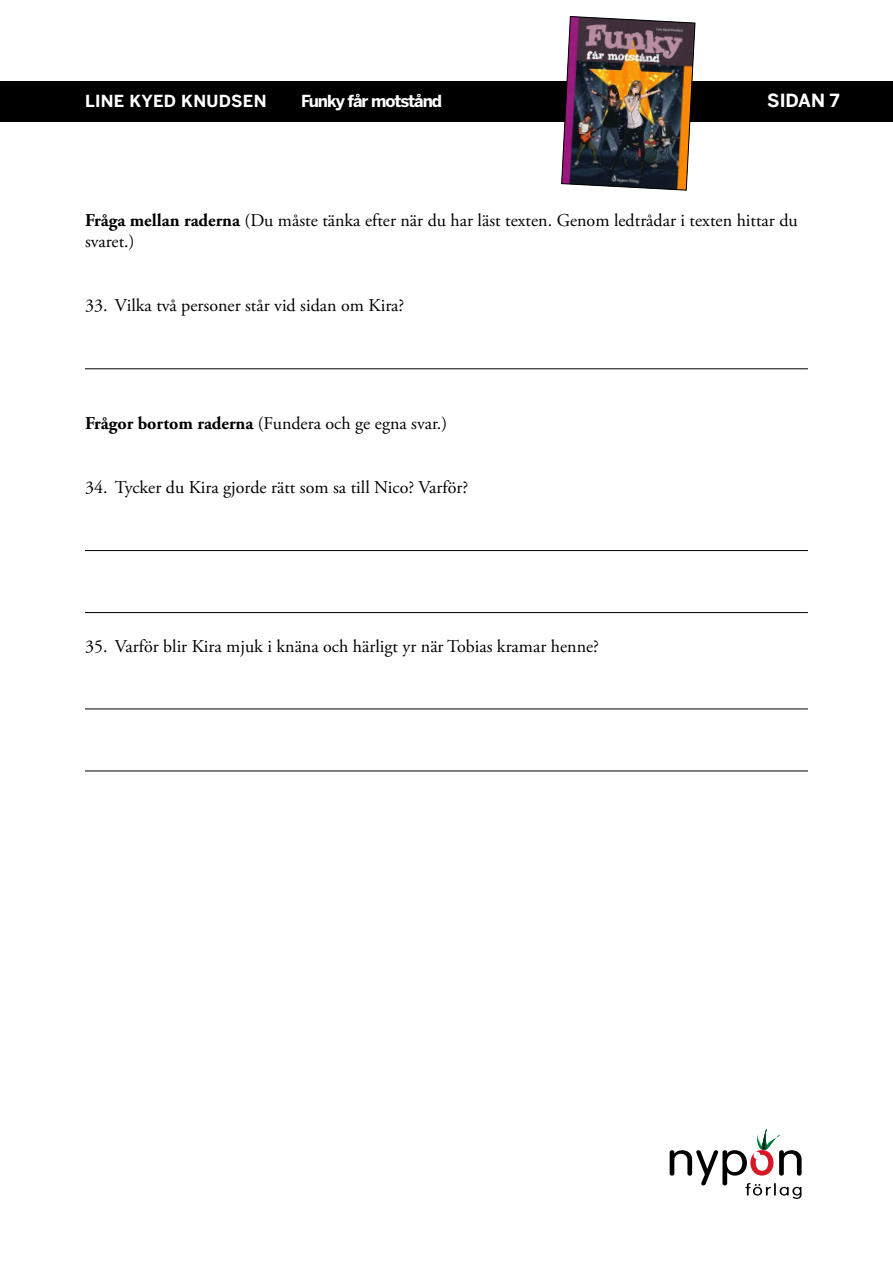
<style>
.page{position:relative;width:893px;height:1263px;background:#fff}
.page>*{position:absolute;margin:0;border:0;box-sizing:border-box;transform-origin:0 0}
.t1{font:18px/21.6px "Adobe Garamond Pro";color:#000}
.t2{font:700 18px "Benton Sans";color:#fff}
.t3{font:700 16.5px "Benton Sans";letter-spacing:-.06em;color:#fff}
.t4{font:700 16.5px "Benton Sans";letter-spacing:.02em;color:#fff}
.s1{font-weight:700}
</style>
<div class="page">
<div style="left:0;top:81px;width:893px;height:40px;background:#000"></div>
<svg style="left:670px;top:1128px;width:132px;height:71px"></svg>
<img style="left:561px;top:16px;width:135px;height:175px">
<hr style="left:85px;top:368px;width:723px;height:1px;background:#000">
<hr style="left:85px;top:550px;width:723px;height:1px;background:#000">
<hr style="left:85px;top:612px;width:723px;height:1px;background:#000">
<hr style="left:85px;top:708px;width:723px;height:1px;background:#000">
<hr style="left:85px;top:770px;width:723px;height:1px;background:#000">
<p class="t4" style="left:85px;top:91px;width:183px">LINE KYED KNUDSEN</p>
<p class="t3" style="left:301px;top:91px;width:143px">Funky får motstånd</p>
<p class="t2" style="left:767px;top:90px;width:74px">SIDAN 7</p>
<p class="t1" style="left:85px;top:210px;width:714px"><span class="s1">Fråga mellan raderna</span> (Du måste tänka efter när du har läst texten. Genom ledtrådar i texten hittar du svaret.)</p>
<p class="t1" style="left:85px;top:295px;width:321px">33. Vilka två personer står vid sidan om Kira?</p>
<p class="t1" style="left:85px;top:413px;width:364px"><span class="s1">Frågor bortom raderna</span> (Fundera och ge egna svar.)</p>
<p class="t1" style="left:85px;top:477px;width:385px">34. Tycker du Kira gjorde rätt som sa till Nico? Varför?</p>
<p class="t1" style="left:85px;top:636px;width:515px">35. Varför blir Kira mjuk i knäna och härligt yr när Tobias kramar henne?</p>
</div>
